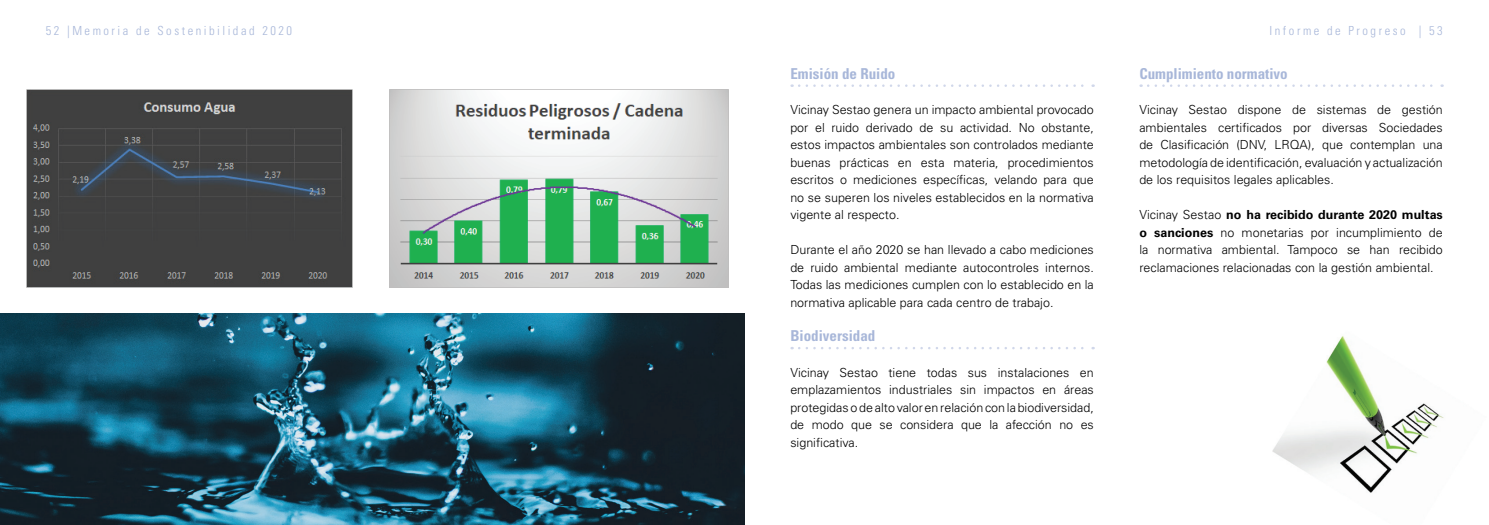
<style>
.page{position:relative;width:1489px;height:525px;background:#fff}
.page>*{position:absolute;margin:0;border:0;box-sizing:border-box;transform-origin:0 0}
.t1{font:700 condensed 15px "Univers LT Std";color:#a8b7d9}
.t2{font:300 12.5px/17.5px "Univers LT Std";color:#000;text-align:justify}
.t3{font:300 condensed 12.5px "Univers LT Std";letter-spacing:.2em;color:#a8b7d9}
.s1{font-weight:700}
</style>
<div class="page">
<img style="left:26px;top:90px;width:326px;height:197px">
<img style="left:389px;top:90px;width:339px;height:198px">
<img style="left:0;top:313px;width:744px;height:211px">
<svg style="left:799px;top:84px;width:294px;height:3px"></svg>
<svg style="left:1148px;top:84px;width:294px;height:3px"></svg>
<svg style="left:799px;top:347px;width:294px;height:2px"></svg>
<img style="left:1272px;top:336px;width:172px;height:157px">
<p class="t3" style="left:46px;top:24px;width:248px">52 |Memoria de Sostenibilidad 2020</p>
<p class="t3" style="left:1269px;top:24px;width:175px">Informe de Progreso | 53</p>
<p class="t1" style="left:790px;top:64px;width:106px">Emisión de Ruido</p>
<p class="t2" style="left:790px;top:101px;width:305px">Vicinay Sestao genera un impacto ambiental provocado por el ruido derivado de su actividad. No obstante, estos impactos ambientales son controlados mediante buenas prácticas en esta materia, procedimientos escritos o mediciones específicas, velando para que no se superen los niveles establecidos en la normativa vigente al respecto.</p>
<p class="t2" style="left:790px;top:241px;width:305px">Durante el año 2020 se han llevado a cabo mediciones de ruido ambiental mediante autocontroles internos.<br>Todas las mediciones cumplen con lo establecido en la normativa aplicable para cada centro de trabajo.</p>
<p class="t1" style="left:1139px;top:64px;width:150px">Cumplimiento normativo</p>
<p class="t2" style="left:1139px;top:101px;width:305px">Vicinay Sestao dispone de sistemas de gestión ambientales certificados por diversas Sociedades de Clasificación (DNV, LRQA), que contemplan una metodología de identificación, evaluación y actualización de los requisitos legales aplicables.</p>
<p class="t2" style="left:1139px;top:206px;width:305px">Vicinay Sestao <span class="s1">no ha recibido durante 2020 multas o sanciones</span> no monetarias por incumplimiento de la normativa ambiental. Tampoco se han recibido reclamaciones relacionadas con la gestión ambiental.</p>
<p class="t1" style="left:790px;top:326px;width:86px">Biodiversidad</p>
<p class="t2" style="left:790px;top:363px;width:305px">Vicinay Sestao tiene todas sus instalaciones en emplazamientos industriales sin impactos en áreas protegidas o de alto valor en relación con la biodiversidad, de modo que se considera que la afección no es significativa.</p>
</div>
